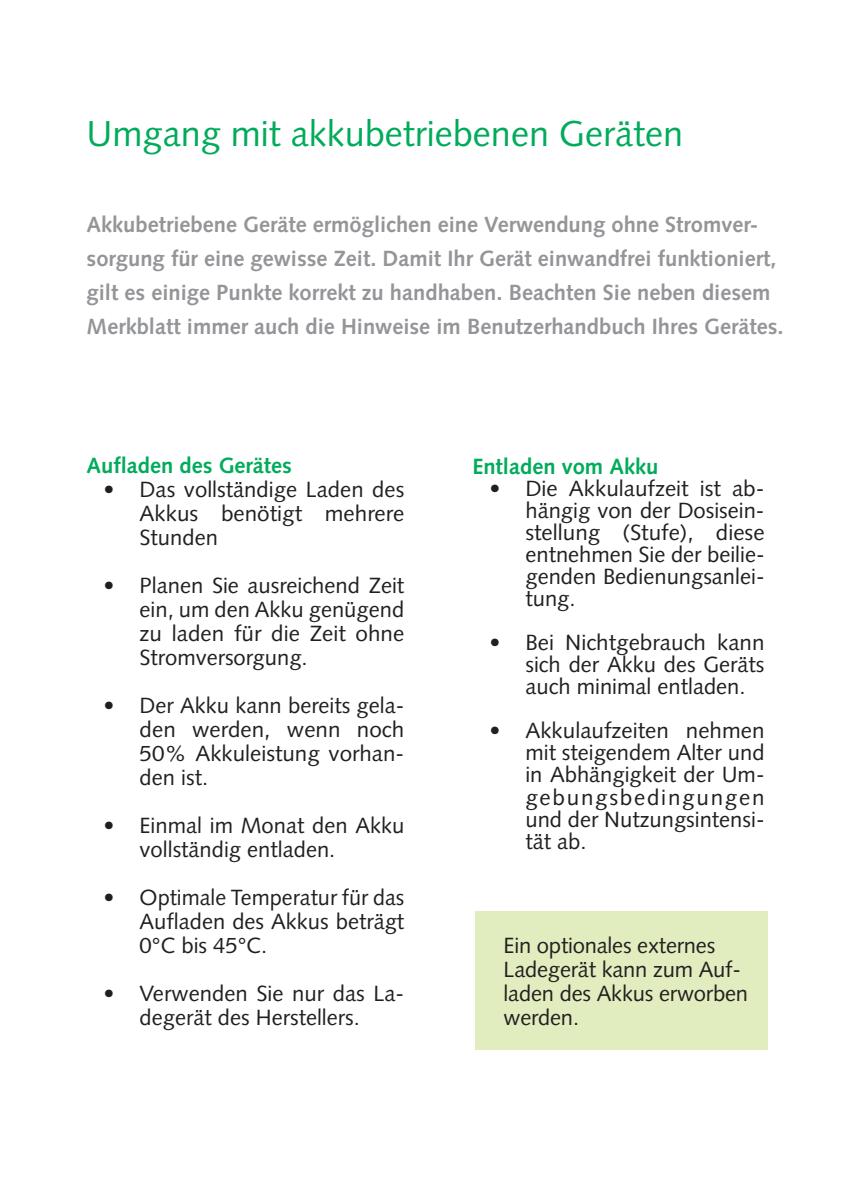
<style>
.page{position:relative;width:841px;height:1189px;background:#fff}
.page>*{position:absolute;margin:0;border:0;box-sizing:border-box;transform-origin:0 0}
.t1{font:36px "Syntax LT Std";color:#00ab5b}
.t2{font:22px/24px "Syntax LT Std";color:#231f20;text-align:justify}
.t3{font:700 22px/34px "Syntax LT Std";color:#939598}
.t4{font:700 22px "Syntax LT Std";color:#00ab5b}
</style>
<div class="page">
<div style="left:475px;top:910px;width:292px;height:139px;background:#e1edbf"></div>
<h1 class="t1" style="left:87px;top:113px;width:598px">Umgang mit akkubetriebenen Geräten</h1>
<p class="t3" style="left:87px;top:207px;width:698px">Akkubetriebene Geräte ermöglichen eine Verwendung ohne Stromver&shy;sorgung für eine gewisse Zeit. Damit Ihr Gerät einwandfrei funktioniert, gilt es einige Punkte korrekt zu handhaben. Beachten Sie neben diesem Merkblatt immer auch die Hinweise im Benutzerhandbuch Ihres Gerätes.</p>
<p class="t4" style="left:87px;top:452px;width:207px">Aufladen des Gerätes</p>
<p class="t2" style="left:140px;top:477px;width:266px;text-indent:-36px">• Das vollständige Laden des Akkus benötigt mehrere Stunden</p>
<p class="t2" style="left:140px;top:573px;width:266px;text-indent:-36px">• Planen Sie ausreichend Zeit ein, um den Akku genügend zu laden für die Zeit ohne Stromversorgung.</p>
<p class="t2" style="left:140px;top:693px;width:266px;text-indent:-36px">• Der Akku kann bereits gela&shy;den werden, wenn noch 50% Akkuleistung vorhan&shy;den ist.</p>
<p class="t2" style="left:140px;top:813px;width:266px;text-indent:-36px">• Einmal im Monat den Akku vollständig entladen.</p>
<p class="t2" style="left:140px;top:885px;width:266px;text-indent:-36px">• Optimale Temperatur für das Aufladen des Akkus beträgt 0°C bis 45°C.</p>
<p class="t2" style="left:104px;top:981px;width:302px;text-align:center">• Verwenden Sie nur das La&shy;degerät des Herstellers.</p>
<p class="t4" style="left:472px;top:454px;width:187px">Entladen vom Akku</p>
<p class="t2" style="left:525px;top:477px;width:240px;line-height:22px;text-indent:-36px">• Die Akkulaufzeit ist ab&shy;hängig von der Dosisein&shy;stellung (Stufe), diese entnehmen Sie der beilie&shy;genden Bedienungsanlei&shy;tung.</p>
<p class="t2" style="left:525px;top:631px;width:240px;line-height:22px;text-indent:-36px">• Bei Nichtgebrauch kann sich der Akku des Geräts auch minimal entladen.</p>
<p class="t2" style="left:525px;top:719px;width:240px;line-height:22px;text-indent:-36px">• Akkulaufzeiten nehmen mit steigendem Alter und in Abhängigkeit der Um&shy;gebungsbedingungen und der Nutzungsintensi&shy;tät ab.</p>
<p class="t2" style="left:503px;top:933px;width:246px;text-align:left">Ein optionales externes<br>Ladegerät kann zum Auf&shy;laden des Akkus erworben werden.</p>
</div>
